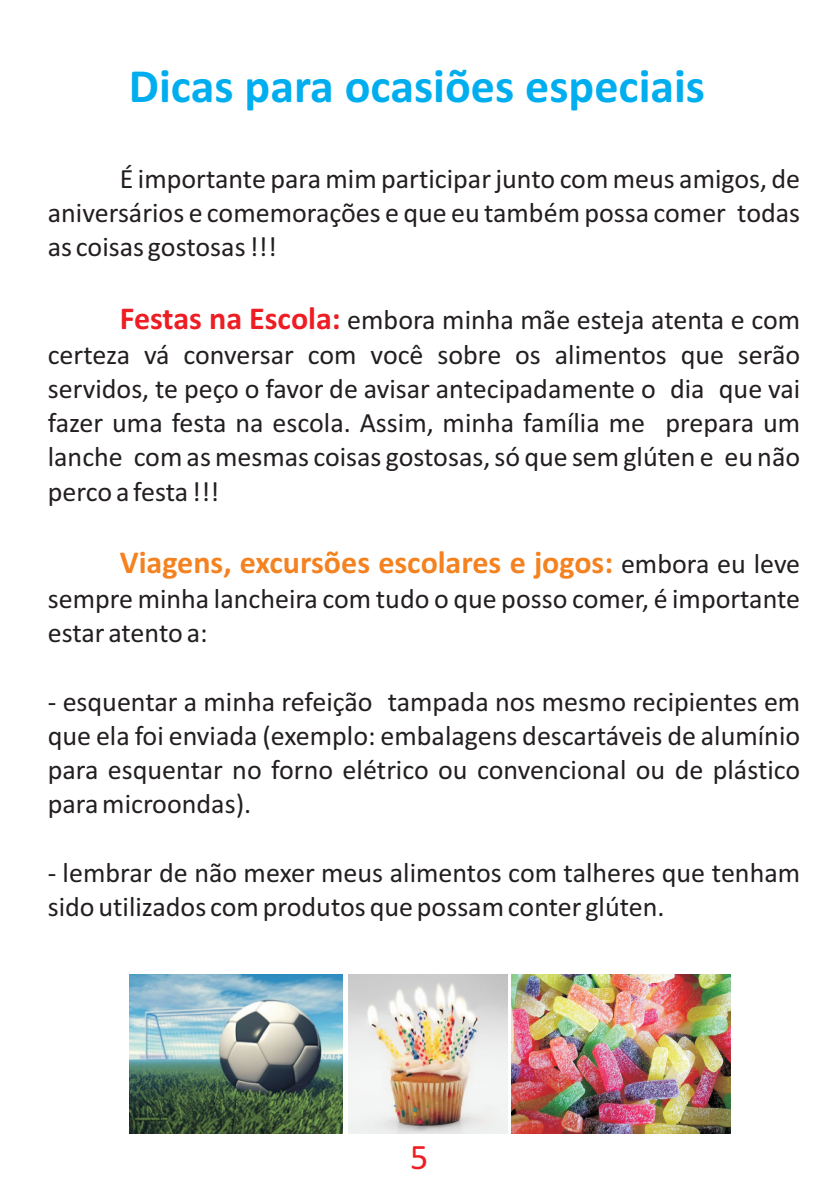
<style>
.page{position:relative;width:840px;height:1191px;background:#fff}
.page>*{position:absolute;margin:0;border:0;box-sizing:border-box;transform-origin:0 0}
.t1{font:700 48px "Calibri";color:#00aeef}
.t2{font:36px "Calibri";color:#ee1d23}
.t3{font:700 32px "Calibri";color:#f58220}
.t4{font:700 32px "Calibri";color:#ee1d23}
.t5{font:28px/34.2px "Calibri";color:#231f20;text-align:justify}
</style>
<div class="page">
<img style="left:511px;top:974px;width:219px;height:159px">
<img style="left:130px;top:974px;width:212px;height:159px">
<img style="left:348px;top:974px;width:159px;height:159px">
<h1 class="t1" style="left:129px;top:66px;width:577px">Dicas para ocasiões especiais</h1>
<p class="t5" style="left:48px;top:164px;width:753px;text-indent:72px">É importante para mim participar junto com meus amigos, de aniversários e comemorações e que eu também possa comer todas as coisas gostosas !!!</p>
<p class="t4" style="left:120px;top:304px;width:222px">Festas na Escola:</p>
<p class="t5" style="left:48px;top:304px;width:753px;text-indent:299px">embora minha mãe esteja atenta e com certeza vá conversar com você sobre os alimentos que serão servidos, te peço o favor de avisar antecipadamente o dia que vai fazer uma festa na escola. Assim, minha família me prepara um lanche com as mesmas coisas gostosas, só que sem glúten e eu não perco a festa !!!</p>
<p class="t3" style="left:120px;top:549px;width:494px">Viagens, excursões escolares e jogos:</p>
<p class="t5" style="left:48px;top:548px;width:753px;line-height:34.8px;text-indent:573px">embora eu leve sempre minha lancheira com tudo o que posso comer, é importante estar atento a:</p>
<p class="t5" style="left:48px;top:686px;width:753px">- esquentar a minha refeição tampada nos mesmo recipientes em que ela foi enviada (exemplo: embalagens descartáveis de alumínio para esquentar no forno elétrico ou convencional ou de plástico para microondas).</p>
<p class="t5" style="left:48px;top:857px;width:753px">- lembrar de não mexer meus alimentos com talheres que tenham sido utilizados com produtos que possam conter glúten.</p>
<p class="t2" style="left:410px;top:1142px;width:20px">5</p>
</div>
